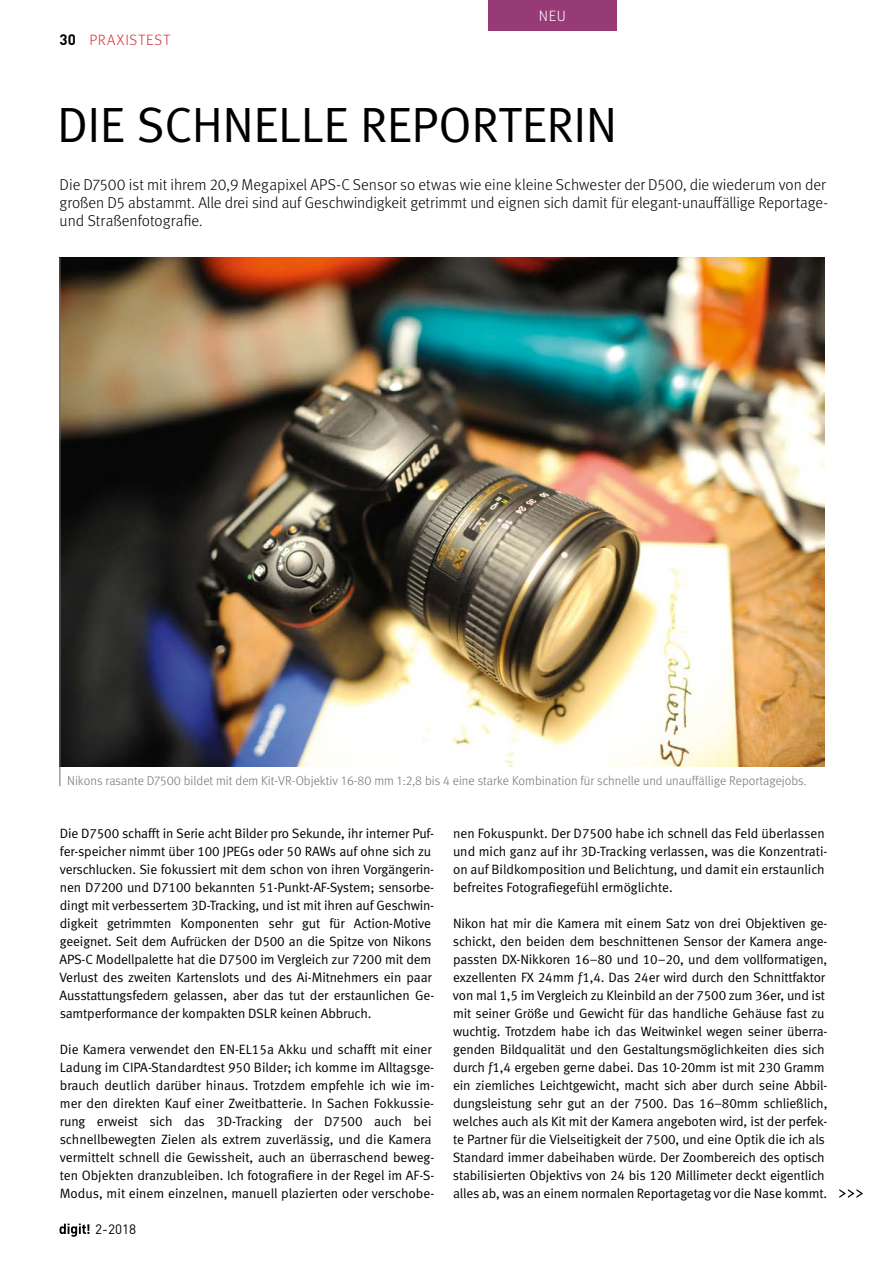
<style>
.page{position:relative;width:893px;height:1263px;background:#fff}
.page>*{position:absolute;margin:0;border:0;box-sizing:border-box;transform-origin:0 0}
.t1{font:49.5px "Meta Normal LF";letter-spacing:-.01em;color:#000}
.t2{font:300 15.75px/18px "Meta OT";letter-spacing:-.005em;color:#000}
.t3{font:300 15px "Meta OT";letter-spacing:.065em;color:#d53134}
.t4{font:300 15px "Meta OT";color:#fff}
.t5{font:700 15px "DIN Pro";color:#000}
.t6{font:13.5px/18px "Meta Normal LF";letter-spacing:-.01em;color:#000}
.t7{font:13.5px "DIN Pro";color:#000}
.t8{font:300 12.75px "Meta OT";color:#706f6f}
</style>
<div class="page">
<svg style="left:60px;top:1223px;width:29px;height:14px"></svg>
<img style="left:61px;top:258px;width:764px;height:509px">
<hr style="left:60px;top:258px;width:1px;height:528px;background:#706f6f">
<svg style="left:839px;top:1189px;width:24px;height:9px"></svg>
<div style="left:488px;top:0;width:129px;height:31px;background:#963b75"></div>
<p class="t5" style="left:60px;top:27px;width:18px">30</p>
<p class="t3" style="left:89px;top:31px;width:82px">PRAXISTEST</p>
<p class="t4" style="left:539px;top:7px;width:28px">NEU</p>
<h1 class="t1" style="left:57px;top:96px;width:561px">DIE SCHNELLE REPORTERIN</h1>
<p class="t2" style="left:60px;top:176px;width:770px">Die D7500 ist mit ihrem 20,9 Megapixel APS-C Sensor so etwas wie eine kleine Schwester der D500, die wiederum von der großen D5 abstammt. Alle drei sind auf Geschwindigkeit getrimmt und eignen sich damit für elegant-unauffällige Reportage&shy;und Straßenfotografie.</p>
<p class="t8" style="left:67px;top:773px;width:741px">Nikons rasante D7500 bildet mit dem Kit-VR-Objektiv 16-80 mm 1:2,8 bis 4 eine starke Kombination für schnelle und unauffällige Reportagejobs.</p>
<p class="t6" style="left:59px;top:824px;width:376px">Die D7500 schafft in Serie acht Bilder pro Sekunde, ihr interner Puf&shy;fer-speicher nimmt über 100 JPEGs oder 50 RAWs auf ohne sich zu verschlucken. Sie fokussiert mit dem schon von ihren Vorgängerin&shy;nen D7200 und D7100 bekannten 51-Punkt-AF-System; sensorbe&shy;dingt mit verbessertem 3D-Tracking, und ist mit ihren auf Geschwin&shy;digkeit getrimmten Komponenten sehr gut für Action-Motive geeignet. Seit dem Aufrücken der D500 an die Spitze von Nikons APS-C Modellpalette hat die D7500 im Vergleich zur 7200 mit dem Verlust des zweiten Kartenslots und des Ai-Mitnehmers ein paar Ausstattungsfedern gelassen, aber das tut der erstaunlichen Ge&shy;samtperformance der kompakten DSLR keinen Abbruch.</p>
<p class="t6" style="left:60px;top:1040px;width:376px">Die Kamera verwendet den EN-EL15a Akku und schafft mit einer Ladung im CIPA-Standardtest 950 Bilder; ich komme im Alltagsge&shy;brauch deutlich darüber hinaus. Trotzdem empfehle ich wie im&shy;mer den direkten Kauf einer Zweitbatterie. In Sachen Fokkussie&shy;rung erweist sich das 3D-Tracking der D7500 auch bei schnellbewegten Zielen als extrem zuverlässig, und die Kamera vermittelt schnell die Gewissheit, auch an überraschend beweg&shy;ten Objekten dranzubleiben. Ich fotografiere in der Regel im AF-S-Modus, mit einem einzelnen, manuell plazierten oder verschobe-</p>
<p class="t7" style="left:95px;top:1218px;width:42px">2-2018</p>
<p class="t6" style="left:453px;top:824px;width:376px">nen Fokuspunkt. Der D7500 habe ich schnell das Feld überlassen und mich ganz auf ihr 3D-Tracking verlassen, was die Konzentrati&shy;on auf Bildkomposition und Belichtung, und damit ein erstaunlich befreites Fotografiegefühl ermöglichte.</p>
<p class="t6" style="left:453px;top:914px;width:376px">Nikon hat mir die Kamera mit einem Satz von drei Objektiven ge&shy;schickt, den beiden dem beschnittenen Sensor der Kamera ange&shy;passten DX-Nikkoren 16–80 und 10–20, und dem vollformatigen, exzellenten FX 24mm ƒ1,4. Das 24er wird durch den Schnittfaktor von mal 1,5 im Vergleich zu Kleinbild an der 7500 zum 36er, und ist mit seiner Größe und Gewicht für das handliche Gehäuse fast zu wuchtig. Trotzdem habe ich das Weitwinkel wegen seiner überra&shy;genden Bildqualität und den Gestaltungsmöglichkeiten dies sich durch ƒ1,4 ergeben gerne dabei. Das 10-20mm ist mit 230 Gramm ein ziemliches Leichtgewicht, macht sich aber durch seine Abbil&shy;dungsleistung sehr gut an der 7500. Das 16–80mm schließlich, welches auch als Kit mit der Kamera angeboten wird, ist der perfek&shy;te Partner für die Vielseitigkeit der 7500, und eine Optik die ich als Standard immer dabeihaben würde. Der Zoombereich des optisch stabilisierten Objektivs von 24 bis 120 Millimeter deckt eigentlich alles ab, was an einem normalen Reportagetag vor die Nase kommt.</p>
</div>
